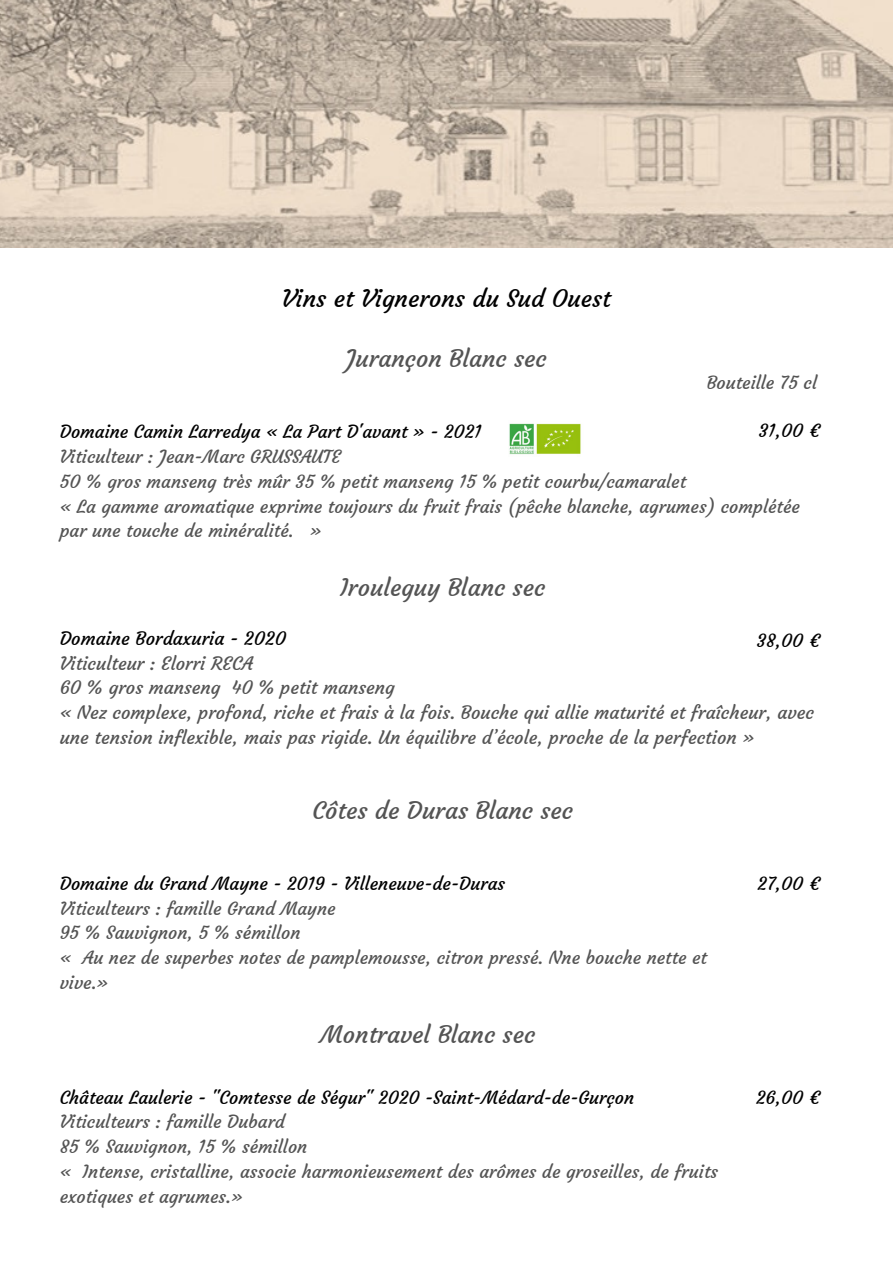
<style>
.page{position:relative;width:893px;height:1264px;background:#fff}
.page>*{position:absolute;margin:0;border:0;box-sizing:border-box;transform-origin:0 0}
.t1{font:24px "Courgette";color:#545454}
.t2{font:24px "Courgette";color:#000}
.t3{font:18.45px/24.8px "Courgette";color:#545454}
.t4{font:18.45px "Courgette";color:#000}
.t5{font:18px/24.8px "Courgette";color:#545454}
.t6{font:18px "Courgette";color:#000}
</style>
<div class="page">
<img style="left:0;top:0;width:892px;height:247px">
<img style="left:509px;top:423px;width:72px;height:32px">
<h1 class="t2" style="left:282px;top:284px;width:330px">Vins et Vignerons du Sud Ouest</h1>
<h1 class="t1" style="left:346px;top:343px;width:202px">Jurançon Blanc sec</h1>
<p class="t5" style="left:706px;top:370px;width:112px">Bouteille 75 cl</p>
<p class="t6" style="left:60px;top:420px;width:423px">Domaine Camin Larredya « La Part D'avant » - 2021</p>
<p class="t5" style="left:60px;top:444px;width:741px">Viticulteur : Jean-Marc GRUSSAUTE<br>50 % gros manseng très mûr 35 % petit manseng 15 % petit courbu/camaralet<br>« La gamme aromatique exprime toujours du fruit frais (pêche blanche, agrumes) complétée par une touche de minéralité. »</p>
<p class="t6" style="left:758px;top:419px;width:63px">31,00 €</p>
<h1 class="t1" style="left:340px;top:572px;width:207px">Irouleguy Blanc sec</h1>
<p class="t4" style="left:60px;top:626px;width:228px">Domaine Bordaxuria - 2020</p>
<p class="t3" style="left:60px;top:650px;width:755px">Viticulteur : Elorri RECA<br>60 % gros manseng 40 % petit manseng<br>« Nez complexe, profond, riche et frais à la fois. Bouche qui allie maturité et fraîcheur, avec une tension inflexible, mais pas rigide. Un équilibre d’école, proche de la perfection »</p>
<p class="t6" style="left:756px;top:630px;width:65px">38,00 €</p>
<h1 class="t1" style="left:312px;top:795px;width:262px">Côtes de Duras Blanc sec</h1>
<p class="t6" style="left:60px;top:872px;width:447px">Domaine du Grand Mayne - 2019 - Villeneuve-de-Duras</p>
<p class="t5" style="left:60px;top:896px;width:648px">Viticulteurs : famille Grand Mayne<br>95 % Sauvignon, 5 % sémillon<br>« Au nez de superbes notes de pamplemousse, citron pressé. Nne bouche nette et vive.»</p>
<h1 class="t1" style="left:320px;top:1019px;width:216px">Montravel Blanc sec</h1>
<p class="t6" style="left:60px;top:1086px;width:576px">Château Laulerie - "Comtesse de Ségur" 2020 -Saint-Médard-de-Gurçon</p>
<p class="t5" style="left:60px;top:1109px;width:660px">Viticulteurs : famille Dubard<br>85 % Sauvignon, 15 % sémillon<br>« Intense, cristalline, associe harmonieusement des arômes de groseilles, de fruits exotiques et agrumes.»</p>
<p class="t6" style="left:757px;top:872px;width:64px">27,00 €</p>
<p class="t6" style="left:756px;top:1086px;width:66px">26,00 €</p>
</div>
